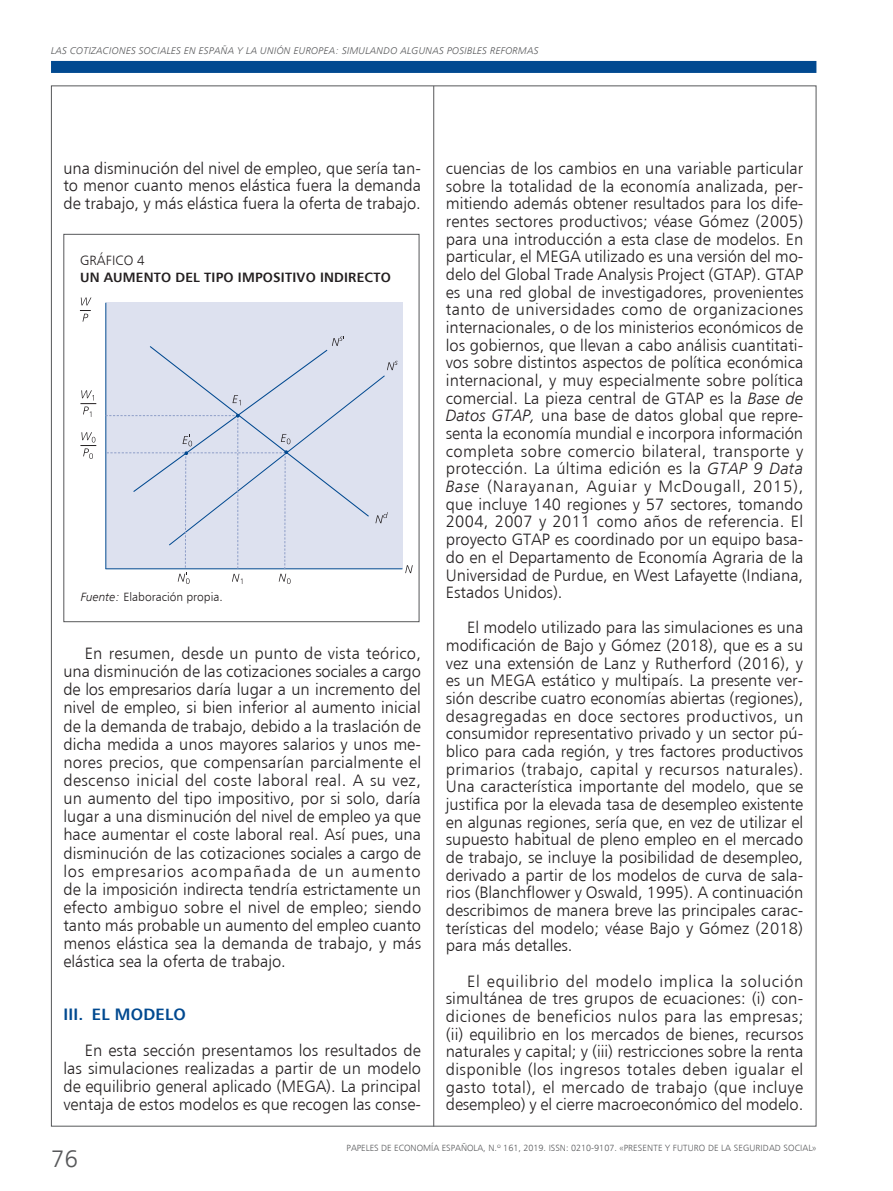
<style>
.page{position:relative;width:893px;height:1191px;background:#fff}
.page>*{position:absolute;margin:0;border:0;box-sizing:border-box;transform-origin:0 0}
.t1{font:24px "Humanist 777 BT Light B";color:#57585a}
.t2{font:16.5px/17.7px "Humanist 777 BT Light B";color:#231f20;text-align:justify}
.CAB_1{font:16.5px "Humanist 777 BT Bold B";letter-spacing:.015em;color:#014990}
.t3{font:13.5px "Humanist 777 BT Bold B";letter-spacing:.015em;color:#231f20}
.t4{font:13.5px "Humanist 777 BT Light B";letter-spacing:.015em;color:#231f20}
.t5{font:12px "Humanist 777 BT Light B";color:#231f20}
.t6{font:9.75px "Humanist 777 BT Light Italic B";letter-spacing:.02em;color:#57585a}
.t7{font:9px "Humanist 777 BT Light B";color:#57585a}
.s1{font-family:"Humanist 777 BT Light Italic B"}
</style>
<div class="page">
<div style="left:51px;top:61px;width:765px;height:12px;background:#014990"></div>
<hr style="left:433px;top:86px;width:1px;height:1040px;background:#57585a">
<div style="left:106px;top:303px;width:296px;height:266px;background:#dde1ef"></div>
<div style="left:63px;top:234px;width:356px;height:388px;border:1px solid #57585a"></div>
<hr style="left:105px;top:303px;width:1px;height:266px;background:#014990">
<hr style="left:105px;top:568px;width:297px;height:1px;background:#014990">
<svg style="left:405px;top:565px;width:8px;height:8px"></svg>
<svg style="left:80px;top:297px;width:11px;height:24px"></svg>
<svg style="left:80px;top:390px;width:16px;height:27px"></svg>
<svg style="left:80px;top:432px;width:16px;height:27px"></svg>
<svg style="left:105px;top:336px;width:293px;height:248px"></svg>
<p class="t6" style="left:51px;top:45px;width:489px">LAS COTIZACIONES SOCIALES EN ESPAÑA Y LA UNIÓN EUROPEA: SIMULANDO ALGUNAS POSIBLES REFORMAS</p>
<p class="t2" style="left:63px;top:159px;width:359px">una disminución del nivel de empleo, que sería tan&shy;to menor cuanto menos elástica fuera la demanda de trabajo, y más elástica fuera la oferta de trabajo.</p>
<p class="t4" style="left:80px;top:252px;width:66px">GRÁFICO 4</p>
<p class="t3" style="left:80px;top:269px;width:312px">UN AUMENTO DEL TIPO IMPOSITIVO INDIRECTO</p>
<p class="t5" style="left:81px;top:589px;width:143px"><span class="s1">Fuente:</span> Elaboración propia.</p>
<p class="t2" style="left:63px;top:644px;width:359px;line-height:18.1px;text-indent:21px">En resumen, desde un punto de vista teórico, una disminución de las cotizaciones sociales a cargo de los empresarios daría lugar a un incremento del nivel de empleo, si bien inferior al aumento inicial de la demanda de trabajo, debido a la traslación de dicha medida a unos mayores salarios y unos me&shy;nores precios, que compensarían parcialmente el descenso inicial del coste laboral real. A su vez, un aumento del tipo impositivo, por si solo, daría lugar a una disminución del nivel de empleo ya que hace aumentar el coste laboral real. Así pues, una disminución de las cotizaciones sociales a cargo de los empresarios acompañada de un aumento de la imposición indirecta tendría estrictamente un efecto ambiguo sobre el nivel de empleo; siendo tanto más probable un aumento del empleo cuanto menos elástica sea la demanda de trabajo, y más elástica sea la oferta de trabajo.</p>
<p class="CAB_1" style="left:64px;top:1004px;width:124px">III. EL MODELO</p>
<p class="t2" style="left:63px;top:1040px;width:359px;line-height:18.1px;text-indent:21px">En esta sección presentamos los resultados de las simulaciones realizadas a partir de un modelo de equilibrio general aplicado (MEGA). La principal ventaja de estos modelos es que recogen las conse-</p>
<p class="t2" style="left:446px;top:159px;width:359px">cuencias de los cambios en una variable particular sobre la totalidad de la economía analizada, per&shy;mitiendo además obtener resultados para los dife&shy;rentes sectores productivos; véase Gómez (2005) para una introducción a esta clase de modelos. En particular, el MEGA utilizado es una versión del mo&shy;delo del Global Trade Analysis Project (GTAP). GTAP es una red global de investigadores, provenientes tanto de universidades como de organizaciones internacionales, o de los ministerios económicos de los gobiernos, que llevan a cabo análisis cuantitati&shy;vos sobre distintos aspectos de política económica internacional, y muy especialmente sobre política comercial. La pieza central de GTAP es la <span class="s1">Base de Datos GTAP,</span> una base de datos global que repre&shy;senta la economía mundial e incorpora información completa sobre comercio bilateral, transporte y protección. La última edición es la <span class="s1">GTAP 9 Data Base</span> (Narayanan, Aguiar y McDougall, 2015), que incluye 140 regiones y 57 sectores, tomando 2004, 2007 y 2011 como años de referencia. El proyecto GTAP es coordinado por un equipo basa&shy;do en el Departamento de Economía Agraria de la Universidad de Purdue, en West Lafayette (Indiana, Estados Unidos).</p>
<p class="t2" style="left:446px;top:618px;width:359px;text-indent:21px">El modelo utilizado para las simulaciones es una modificación de Bajo y Gómez (2018), que es a su vez una extensión de Lanz y Rutherford (2016), y es un MEGA estático y multipaís. La presente ver&shy;sión describe cuatro economías abiertas (regiones), desagregadas en doce sectores productivos, un consumidor representativo privado y un sector pú&shy;blico para cada región, y tres factores productivos primarios (trabajo, capital y recursos naturales).<br>Una característica importante del modelo, que se justifica por la elevada tasa de desempleo existente en algunas regiones, sería que, en vez de utilizar el supuesto habitual de pleno empleo en el mercado de trabajo, se incluye la posibilidad de desempleo, derivado a partir de los modelos de curva de sala&shy;rios (Blanchflower y Oswald, 1995). A continuación describimos de manera breve las principales carac&shy;terísticas del modelo; véase Bajo y Gómez (2018) para más detalles.</p>
<p class="t2" style="left:446px;top:971px;width:359px;text-indent:21px">El equilibrio del modelo implica la solución simultánea de tres grupos de ecuaciones: (i) con&shy;diciones de beneficios nulos para las empresas; (ii) equilibrio en los mercados de bienes, recursos naturales y capital; y (iii) restricciones sobre la renta disponible (los ingresos totales deben igualar el gasto total), el mercado de trabajo (que incluye desempleo) y el cierre macroeconómico del modelo.</p>
<h1 class="t1" style="left:51px;top:1143px;width:28px">76</h1>
<p class="t7" style="left:347px;top:1142px;width:471px">PAPELES DE ECONOMÍA ESPAÑOLA, N.º 161, 2019. ISSN: 0210-9107. «PRESENTE Y FUTURO DE LA SEGURIDAD SOCIAL»</p>
</div>
